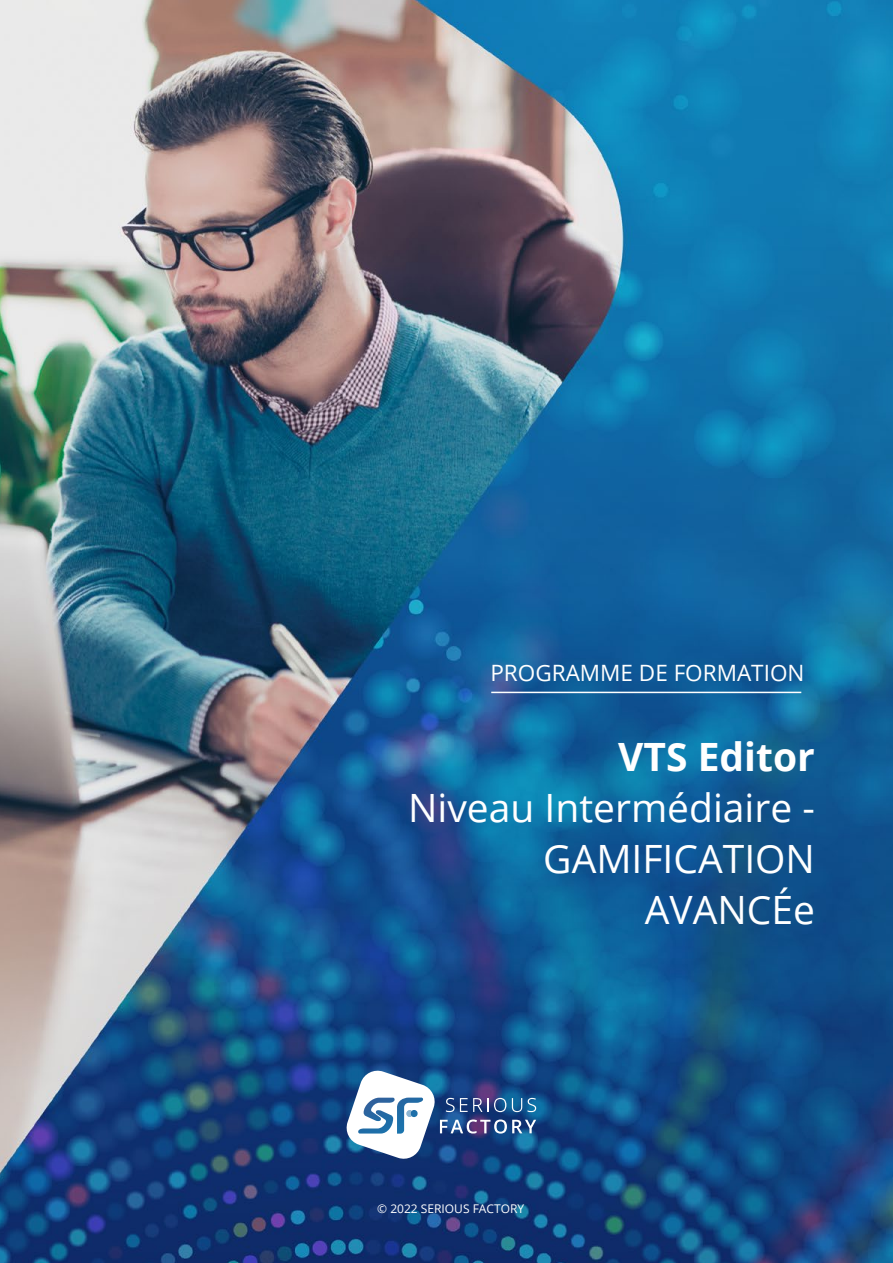
<style>
.page{position:relative;width:893px;height:1263px;background:#fff}
.page>*{position:absolute;margin:0;border:0;box-sizing:border-box;transform-origin:0 0}
.t1{font:39px/51px "Open Sans";color:#fff;text-align:right}
.t2{font:700 39px "Open Sans";color:#fff}
.t3{font:22.5px "Open Sans";color:#fff}
.t4{font:12px "Open Sans";color:#fff}
</style>
<div class="page">
<img style="left:0;top:0;width:893px;height:1263px">
<hr style="left:491px;top:692px;width:310px;height:1px;background:#fff">
<svg style="left:344px;top:1068px;width:192px;height:93px"></svg>
<p class="t3" style="left:490px;top:657px;width:316px">PROGRAMME DE FORMATION</p>
<p class="t2" style="left:618px;top:729px;width:198px">VTS Editor</p>
<p class="t1" style="left:408px;top:781px;width:408px">Niveau Intermédiaire -<br>GAMIFICATION<br>AVANCÉe</p>
<p class="t4" style="left:377px;top:1200px;width:148px">© 2022 SERIOUS FACTORY</p>
</div>
